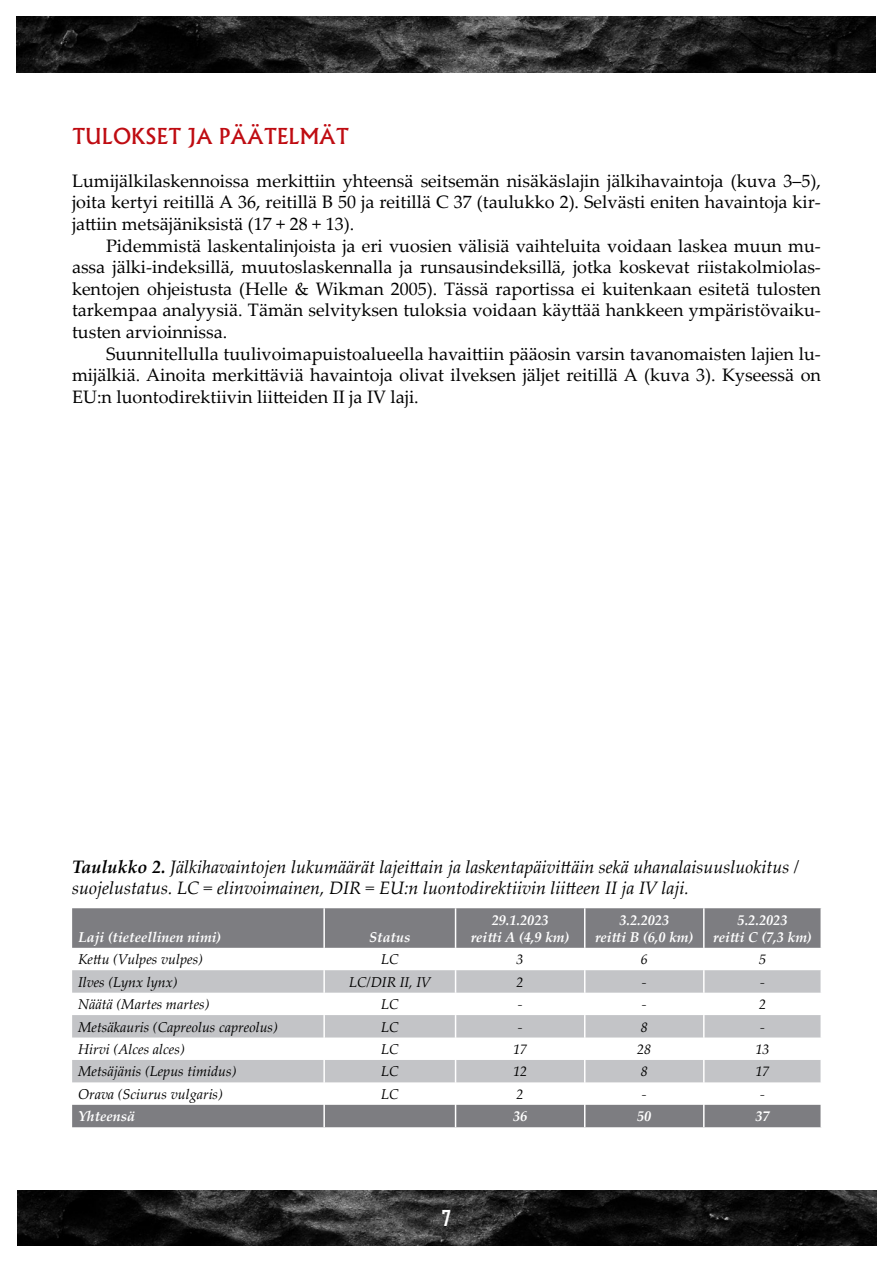
<style>
.page{position:relative;width:893px;height:1263px;background:#fff}
.page>*{position:absolute;margin:0;border:0;box-sizing:border-box;transform-origin:0 0}
.Perusotsikko{font:500 21px "Albertus";color:#bf0c12}
.t1{font:700 21px "Agency FB";color:#fff}
.Leipäteksti{font:18px/21.6px "Palatino Linotype";color:#000;text-align:justify}
.Perusteksti{font:18px/21.6px "Palatino Linotype";color:#000;text-align:justify}
.Kuvateksti{font:italic 18px/21.6px "Palatino Linotype";color:#000}
.t2{font:italic 14.25px "Palatino Linotype";color:#000}
.t3{font:italic 700 14.25px "Palatino Linotype";color:#fff}
.s1{font-weight:700}
</style>
<div class="page">
<img style="left:17px;top:17px;width:859px;height:55px">
<img style="left:17px;top:1191px;width:859px;height:55px">
<svg style="left:72px;top:908px;width:748px;height:219px;fill:#7d7d81"></svg>
<svg style="left:72px;top:970px;width:748px;height:112px;fill:#c3c4c7"></svg>
<hr style="left:323px;top:908px;width:2px;height:40px;background:#fff">
<hr style="left:455px;top:908px;width:1px;height:40px;background:#fff">
<hr style="left:584px;top:908px;width:1px;height:40px;background:#fff">
<hr style="left:703px;top:908px;width:2px;height:40px;background:#fff">
<hr style="left:323px;top:948px;width:2px;height:22px;background:#fff">
<hr style="left:703px;top:948px;width:2px;height:22px;background:#fff">
<hr style="left:323px;top:970px;width:2px;height:23px;background:#fff">
<hr style="left:703px;top:970px;width:2px;height:23px;background:#fff">
<hr style="left:323px;top:993px;width:2px;height:22px;background:#fff">
<hr style="left:703px;top:993px;width:2px;height:22px;background:#fff">
<hr style="left:323px;top:1015px;width:2px;height:22px;background:#fff">
<hr style="left:703px;top:1015px;width:2px;height:22px;background:#fff">
<hr style="left:323px;top:1037px;width:2px;height:23px;background:#fff">
<hr style="left:703px;top:1037px;width:2px;height:23px;background:#fff">
<hr style="left:323px;top:1060px;width:2px;height:22px;background:#fff">
<hr style="left:703px;top:1060px;width:2px;height:22px;background:#fff">
<hr style="left:323px;top:1082px;width:2px;height:23px;background:#fff">
<hr style="left:703px;top:1082px;width:2px;height:23px;background:#fff">
<hr style="left:323px;top:1105px;width:2px;height:22px;background:#fff">
<svg style="left:455px;top:948px;width:1px;height:179px"></svg>
<svg style="left:584px;top:948px;width:1px;height:179px"></svg>
<hr style="left:703px;top:1105px;width:2px;height:22px;background:#fff">
<p class="Perusotsikko" style="left:72px;top:123px;width:278px">TULOKSET JA PÄÄTELMÄT</p>
<p class="Perusteksti" style="left:72px;top:169px;width:750px">Lumijälkilaskennoissa merkittiin yhteensä seitsemän nisäkäslajin jälkihavaintoja (kuva 3–5), joita kertyi reitillä A 36, reitillä B 50 ja reitillä C 37 (taulukko 2). Selvästi eniten havaintoja kir&shy;jattiin metsäjäniksistä (17 + 28 + 13).</p>
<p class="Leipäteksti" style="left:72px;top:234px;width:750px;text-indent:34px">Pidemmistä laskentalinjoista ja eri vuosien välisiä vaihteluita voidaan laskea muun mu&shy;assa jälki-indeksillä, muutoslaskennalla ja runsausindeksillä, jotka koskevat riistakolmiolas&shy;kentojen ohjeistusta (Helle &amp; Wikman 2005). Tässä raportissa ei kuitenkaan esitetä tulosten tarkempaa analyysiä. Tämän selvityksen tuloksia voidaan käyttää hankkeen ympäristövaiku&shy;tusten arvioinnissa.</p>
<p class="Leipäteksti" style="left:72px;top:342px;width:750px;text-indent:34px">Suunnitellulla tuulivoimapuistoalueella havaittiin pääosin varsin tavanomaisten lajien lu&shy;mijälkiä. Ainoita merkittäviä havaintoja olivat ilveksen jäljet reitillä A (kuva 3). Kyseessä on EU:n luontodirektiivin liitteiden II ja IV laji.</p>
<p class="Kuvateksti" style="left:72px;top:855px;width:729px"><span class="s1">Taulukko 2.</span> Jälkihavaintojen lukumäärät lajeittain ja laskentapäivittäin sekä uhanalaisuusluokitus / suojelustatus. LC = elinvoimainen, DIR = EU:n luontodirektiivin liitteen II ja IV laji.</p>
<p class="t3" style="left:78px;top:927px;width:145px">Laji (tieteellinen nimi)</p>
<p class="t3" style="left:369px;top:927px;width:43px">Status</p>
<p class="t3" style="left:492px;top:910px;width:58px">29.1.2023</p>
<p class="t3" style="left:471px;top:927px;width:100px">reitti A (4,9 km)</p>
<p class="t3" style="left:619px;top:910px;width:51px">3.2.2023</p>
<p class="t3" style="left:595px;top:927px;width:100px">reitti B (6,0 km)</p>
<p class="t3" style="left:738px;top:910px;width:51px">5.2.2023</p>
<p class="t3" style="left:713px;top:927px;width:100px">reitti C (7,3 km)</p>
<p class="t2" style="left:78px;top:949px;width:126px">Kettu (Vulpes vulpes)</p>
<p class="t2" style="left:381px;top:949px;width:19px">LC</p>
<p class="t2" style="left:517px;top:949px;width:9px">3</p>
<p class="t2" style="left:641px;top:949px;width:9px">6</p>
<p class="t2" style="left:759px;top:949px;width:9px">5</p>
<p class="t2" style="left:78px;top:972px;width:101px">Ilves (Lynx lynx)</p>
<p class="t2" style="left:349px;top:972px;width:83px">LC/DIR II, IV</p>
<p class="t2" style="left:517px;top:972px;width:9px">2</p>
<p class="t2" style="left:642px;top:972px;width:6px">-</p>
<p class="t2" style="left:760px;top:972px;width:6px">-</p>
<p class="t2" style="left:78px;top:994px;width:133px">Näätä (Martes martes)</p>
<p class="t2" style="left:381px;top:994px;width:19px">LC</p>
<p class="t2" style="left:518px;top:994px;width:6px">-</p>
<p class="t2" style="left:642px;top:994px;width:6px">-</p>
<p class="t2" style="left:759px;top:994px;width:9px">2</p>
<p class="t2" style="left:78px;top:1016px;width:201px">Metsäkauris (Capreolus capreolus)</p>
<p class="t2" style="left:381px;top:1016px;width:19px">LC</p>
<p class="t2" style="left:518px;top:1016px;width:6px">-</p>
<p class="t2" style="left:641px;top:1016px;width:9px">8</p>
<p class="t2" style="left:760px;top:1016px;width:6px">-</p>
<p class="t2" style="left:78px;top:1039px;width:108px">Hirvi (Alces alces)</p>
<p class="t2" style="left:381px;top:1039px;width:19px">LC</p>
<p class="t2" style="left:513px;top:1039px;width:16px">17</p>
<p class="t2" style="left:637px;top:1039px;width:16px">28</p>
<p class="t2" style="left:755px;top:1039px;width:16px">13</p>
<p class="t2" style="left:78px;top:1061px;width:160px">Metsäjänis (Lepus timidus)</p>
<p class="t2" style="left:381px;top:1061px;width:19px">LC</p>
<p class="t2" style="left:513px;top:1061px;width:16px">12</p>
<p class="t2" style="left:641px;top:1061px;width:9px">8</p>
<p class="t2" style="left:755px;top:1061px;width:16px">17</p>
<p class="t2" style="left:78px;top:1084px;width:146px">Orava (Sciurus vulgaris)</p>
<p class="t2" style="left:381px;top:1084px;width:19px">LC</p>
<p class="t2" style="left:517px;top:1084px;width:9px">2</p>
<p class="t2" style="left:642px;top:1084px;width:6px">-</p>
<p class="t2" style="left:760px;top:1084px;width:6px">-</p>
<p class="t3" style="left:78px;top:1106px;width:58px">Yhteensä</p>
<p class="t3" style="left:513px;top:1106px;width:16px">36</p>
<p class="t3" style="left:637px;top:1106px;width:16px">50</p>
<p class="t3" style="left:755px;top:1106px;width:16px">37</p>
<p class="t1" style="left:442px;top:1205px;width:11px">7</p>
</div>
